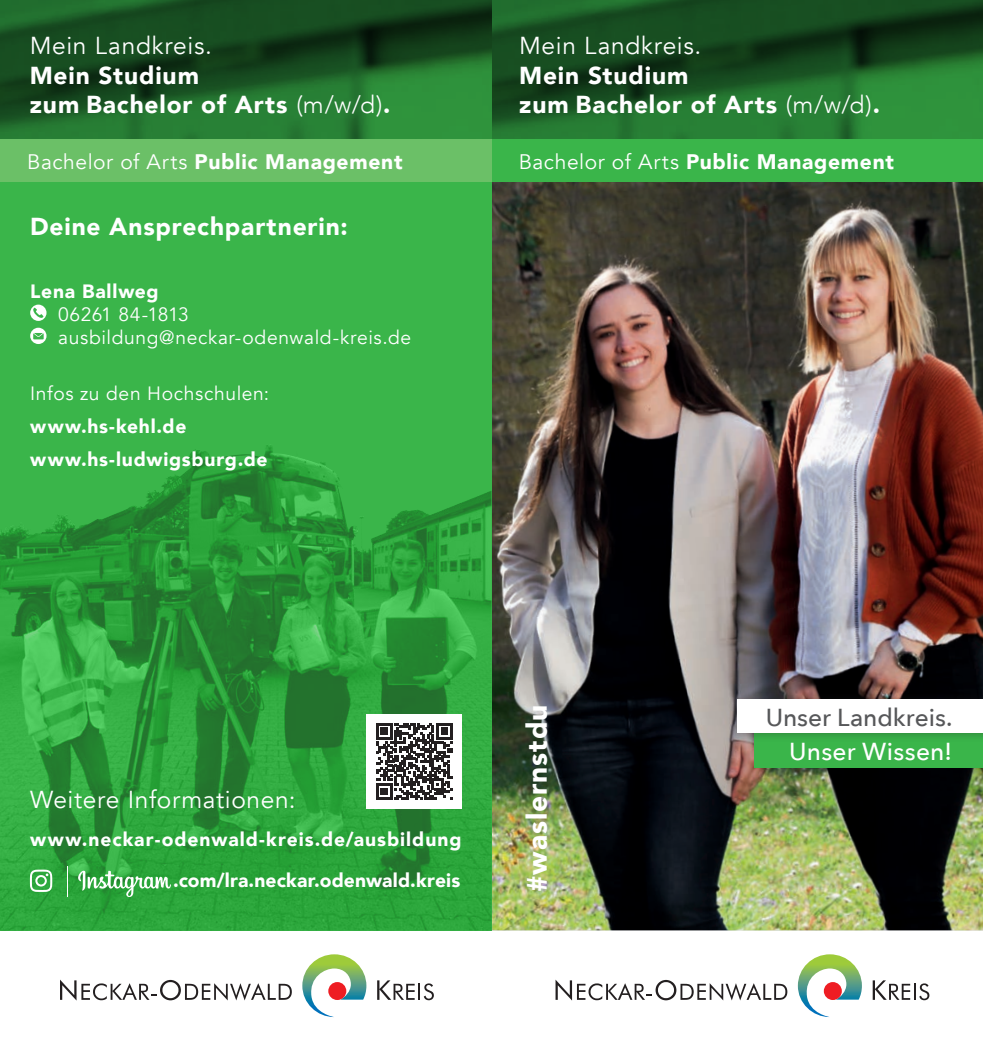
<style>
.page{position:relative;width:983px;height:1042px;background:#fff}
.page>*{position:absolute;margin:0;border:0;box-sizing:border-box;transform-origin:0 0}
.t1{font:900 28px "Avenir";letter-spacing:.035em;color:#fff}
.t2{font:900 24.5px/29.4px "Avenir";letter-spacing:.035em;color:#fff}
.t3{font:24.5px "Avenir";letter-spacing:.025em;color:#fff}
.t4{font:500 24.5px "Avenir Next";letter-spacing:-.005em;color:#57585a}
.t5{font:500 24.5px "Avenir Next";letter-spacing:.01em;color:#fff}
.t6{font:900 21px "Avenir";letter-spacing:.035em;color:#fff}
.t7{font:900 19.25px/33.1px "Avenir";letter-spacing:.04em;color:#fff}
.t8{font:19.25px/23.1px "Avenir";letter-spacing:.03em;color:#fff}
.t9{font:900 19.25px "Avenir";letter-spacing:.005em;color:#fff}
.s1{font-weight:300}
.s2{font-weight:400}
</style>
<div class="page">
<img style="left:491px;top:181px;width:491px;height:749px">
<img style="left:491px;top:0;width:491px;height:139px">
<svg style="left:555px;top:954px;width:375px;height:63px"></svg>
<div style="left:476px;top:139px;width:506px;height:42px;background:#3ab54a"></div>
<div style="left:754px;top:733px;width:228px;height:35px;background:#3ab54a"></div>
<div style="left:728px;top:690px;width:254px;height:51px;background:#231f20;opacity:.35"></div>
<div style="left:737px;top:699px;width:245px;height:34px;background:#fff"></div>
<svg style="left:0;top:181px;width:491px;height:749px;background:#32a741"></svg>
<img style="left:0;top:0;width:491px;height:139px">
<svg style="left:60px;top:954px;width:374px;height:63px"></svg>
<img style="left:153px;top:437px;width:144px;height:56px">
<svg style="left:30px;top:305px;width:16px;height:16px"></svg>
<svg style="left:30px;top:328px;width:16px;height:16px"></svg>
<div style="left:0;top:139px;width:491px;height:42px;background:#6bc067"></div>
<div style="left:366px;top:714px;width:95px;height:95px;background:#fff"></div>
<svg style="left:376px;top:723px;width:76px;height:76px"></svg>
<svg style="left:30px;top:869px;width:22px;height:23px"></svg>
<svg style="left:78px;top:870px;width:93px;height:27px"></svg>
<hr style="left:67px;top:865px;width:1px;height:31px;background:#fff">
<p class="t3" style="left:30px;top:31px;width:184px">Mein Landkreis.</p>
<p class="t2" style="left:30px;top:60px;width:362px">Mein Studium<br>zum Bachelor of Arts <span class="s1">(m/w/d)</span>.</p>
<p class="t6" style="left:27px;top:144px;width:376px"><span class="s2">Bachelor of Arts</span> Public Management</p>
<p class="t2" style="left:30px;top:211px;width:319px">Deine Ansprechpartnerin:</p>
<p class="t7" style="left:30px;top:274px;width:130px">Lena Ballweg</p>
<p class="t8" style="left:58px;top:303px;width:354px">06261 84-1813 ausbildung@neckar-odenwald-kreis.de</p>
<p class="t8" style="left:30px;top:382px;width:240px">Infos zu den Hochschulen:</p>
<p class="t7" style="left:30px;top:409px;width:239px">www.hs-kehl.de www.hs-ludwigsburg.de</p>
<p class="t3" style="left:519px;top:31px;width:184px">Mein Landkreis.</p>
<p class="t2" style="left:519px;top:60px;width:362px">Mein Studium<br>zum Bachelor of Arts <span class="s1">(m/w/d)</span>.</p>
<p class="t6" style="left:518px;top:144px;width:376px"><span class="s2">Bachelor of Arts</span> Public Management</p>
<p class="t3" style="left:30px;top:785px;width:267px">Weitere Informationen:</p>
<p class="t7" style="left:30px;top:822px;width:433px">www.neckar-odenwald-kreis.de/ausbildung</p>
<p class="t9" style="left:173px;top:864px;width:288px">.com/lra.neckar.odenwald.kreis</p>
<p class="t1" style="left:513px;top:892px;width:189px;rotate:-90deg">#waslernstdu</p>
<p class="t4" style="left:765px;top:702px;width:188px">Unser Landkreis.</p>
<p class="t5" style="left:789px;top:736px;width:165px">Unser Wissen!</p>
</div>
